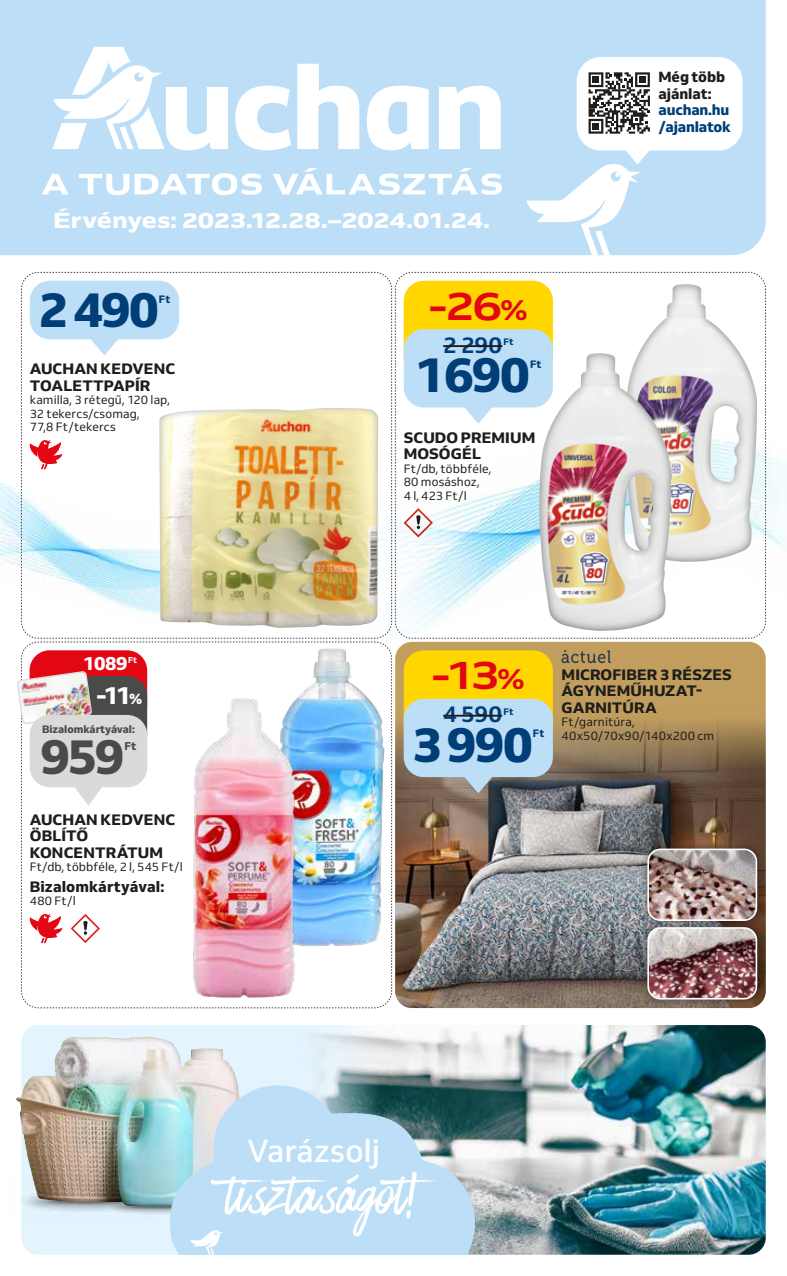
<style>
.page{position:relative;width:787px;height:1276px;background:#fff}
.page>*{position:absolute;margin:0;border:0;box-sizing:border-box;transform-origin:0 0}
.t1{font:63.15px "Have Heart One MA";color:#fff}
.t2{font:800 48.75px "Venn";letter-spacing:-.035em;color:#003e78}
.t3{font:800 48.75px "Venn";color:#4a4a49}
.t4{font:700 39.3px "Venn Semi Ex";color:#e30613}
.t5{font:500 31.65px "Venn";color:#fff}
.t6{font:800 24.3px "Venn";color:#fff}
.t7{font:700 22.5px "Venn";color:#003e78}
.t8{font:21.6px "Venn Semi Ex X Bold";letter-spacing:-.01em;color:#fff}
.t9{font:800 18.75px "Venn";color:#fff}
.t10{font:800 15px/16.5px "Venn";letter-spacing:.01em;color:#1d1d1b}
.t11{font:800 14.55px/16.6px "Venn";letter-spacing:-.01em;color:#003e78}
.t12{font:800 14.55px/16.6px "Venn";color:#1d1d1b}
.t13{font:12px/13.5px "Venn";letter-spacing:.01em;color:#1d1d1b}
.t14{font:800 11.25px "Venn";color:#4a4a49}
.t15{font:800 10.65px "Venn";color:#4a4a49}
.t16{font:800 10.65px "Venn";color:#003e78}
.t17{font:800 9.3px "Venn";color:#003e78}
.t18{font:800 8.4px "Venn";color:#fff}
.s1{font-size:28.8px}
.s2{font-size:15px}
.s3{font-size:52.65px}
</style>
<div class="page">
<div style="left:21px;top:1025px;width:744px;height:229px;background:#e4f4fe;border-radius:17px"></div>
<img style="left:319px;top:1025px;width:446px;height:229px">
<div style="left:0;top:0;width:765px;height:255px;background:#bddef7"></div>
<div style="left:576px;top:57px;width:166px;height:94px;background:#fff;border-radius:24px"></div>
<svg style="left:526px;top:146px;width:127px;height:109px"></svg>
<svg style="left:588px;top:72px;width:62px;height:62px"></svg>
<div style="left:4px;top:1028px;width:249px;height:180px;background:#1d1d1b;opacity:.4"></div>
<img style="left:0;top:482px;width:17px;height:83px">
<svg style="left:297px;top:64px;width:62px;height:85px"></svg>
<svg style="left:367px;top:86px;width:61px;height:64px"></svg>
<svg style="left:439px;top:86px;width:62px;height:63px"></svg>
<svg style="left:235px;top:86px;width:56px;height:64px"></svg>
<svg style="left:52px;top:47px;width:176px;height:103px"></svg>
<svg style="left:42px;top:174px;width:27px;height:20px"></svg>
<svg style="left:79px;top:174px;width:50px;height:21px"></svg>
<svg style="left:135px;top:173px;width:127px;height:22px"></svg>
<svg style="left:273px;top:168px;width:229px;height:27px"></svg>
<div style="left:613px;top:275px;width:157px;height:288px;background:#1d1d1b;opacity:.4"></div>
<img style="left:17px;top:272px;width:749px;height:736px">
<hr style="left:443px;top:715px;width:59px;height:1px;background:#1d1d1b">
<svg style="left:168px;top:1080px;width:310px;height:174px;background:#adcddf"></svg>
<svg style="left:190px;top:1230px;width:33px;height:24px"></svg>
<h3 class="t8" style="left:54px;top:207px;width:438px">Érvényes: 2023.12.28.–2024.01.24.</h3>
<h2 class="t2" style="left:39px;top:279px;width:122px">2 490</h2>
<p class="t16" style="left:159px;top:292px;width:13px">Ft</p>
<p class="t10" style="left:30px;top:360px;width:147px">AUCHAN KEDVENC<br>TOALETTPAPÍR</p>
<p class="t13" style="left:30px;top:393px;width:142px">kamilla, 3 rétegű, 120 lap,<br>32 tekercs/csomag,<br>77,8 Ft/tekercs</p>
<h3 class="t4" style="left:428px;top:281px;width:102px">-26<span class="s1">%</span></h3>
<h3 class="t7" style="left:443px;top:331px;width:61px">2 290</h3>
<p class="t17" style="left:503px;top:336px;width:11px">Ft</p>
<h2 class="t2" style="left:415px;top:344px;width:116px">1 690</h2>
<p class="t16" style="left:530px;top:357px;width:13px">Ft</p>
<p class="t10" style="left:404px;top:429px;width:133px">SCUDO PREMIUM<br>MOSÓGÉL</p>
<p class="t13" style="left:404px;top:461px;width:89px">Ft/db, többféle,<br>80 mosáshoz,<br>4 l, 423 Ft/l</p>
<p class="t12" style="left:658px;top:68px;width:68px">Még több ajánlat:</p>
<p class="t11" style="left:658px;top:101px;width:74px">auchan.hu /ajanlatok</p>
<h3 class="t9" style="left:83px;top:651px;width:46px">1 089</h3>
<p class="t18" style="left:128px;top:654px;width:10px">Ft</p>
<h3 class="t6" style="left:96px;top:680px;width:48px">-11<span class="s2">%</span></h3>
<p class="t15" style="left:42px;top:722px;width:94px">Bizalomkártyával:</p>
<h2 class="t3" style="left:40px;top:726px;width:86px">959</h2>
<p class="t14" style="left:124px;top:738px;width:14px">Ft</p>
<p class="t10" style="left:30px;top:810px;width:147px">AUCHAN KEDVENC<br>ÖBLÍTŐ<br>KONCENTRÁTUM</p>
<p class="t13" style="left:30px;top:860px;width:154px">Ft/db, többféle, 2 l, 545 Ft/l</p>
<p class="t10" style="left:30px;top:878px;width:136px">Bizalomkártyával:</p>
<p class="t13" style="left:30px;top:894px;width:47px">480 Ft/l</p>
<h3 class="t4" style="left:431px;top:651px;width:96px">-13<span class="s1">%</span></h3>
<h3 class="t7" style="left:443px;top:700px;width:60px">4 590</h3>
<p class="t17" style="left:503px;top:705px;width:11px">Ft</p>
<h2 class="t2" style="left:412px;top:714px;width:122px">3 990</h2>
<p class="t16" style="left:533px;top:727px;width:13px">Ft</p>
<p class="t10" style="left:561px;top:666px;width:172px">MICROFIBER 3 RÉSZES<br>ÁGYNEMŰHUZAT-<br>GARNITÚRA</p>
<p class="t13" style="left:561px;top:715px;width:154px">Ft/garnitúra,<br>40x50/70x90/140x200 cm</p>
<h3 class="t5" style="left:247px;top:1131px;width:134px">Varázsolj</h3>
<h1 class="t1" style="left:224px;top:1151px;width:229px">tisztaságot<span class="s3">!</span></h1>
</div>
